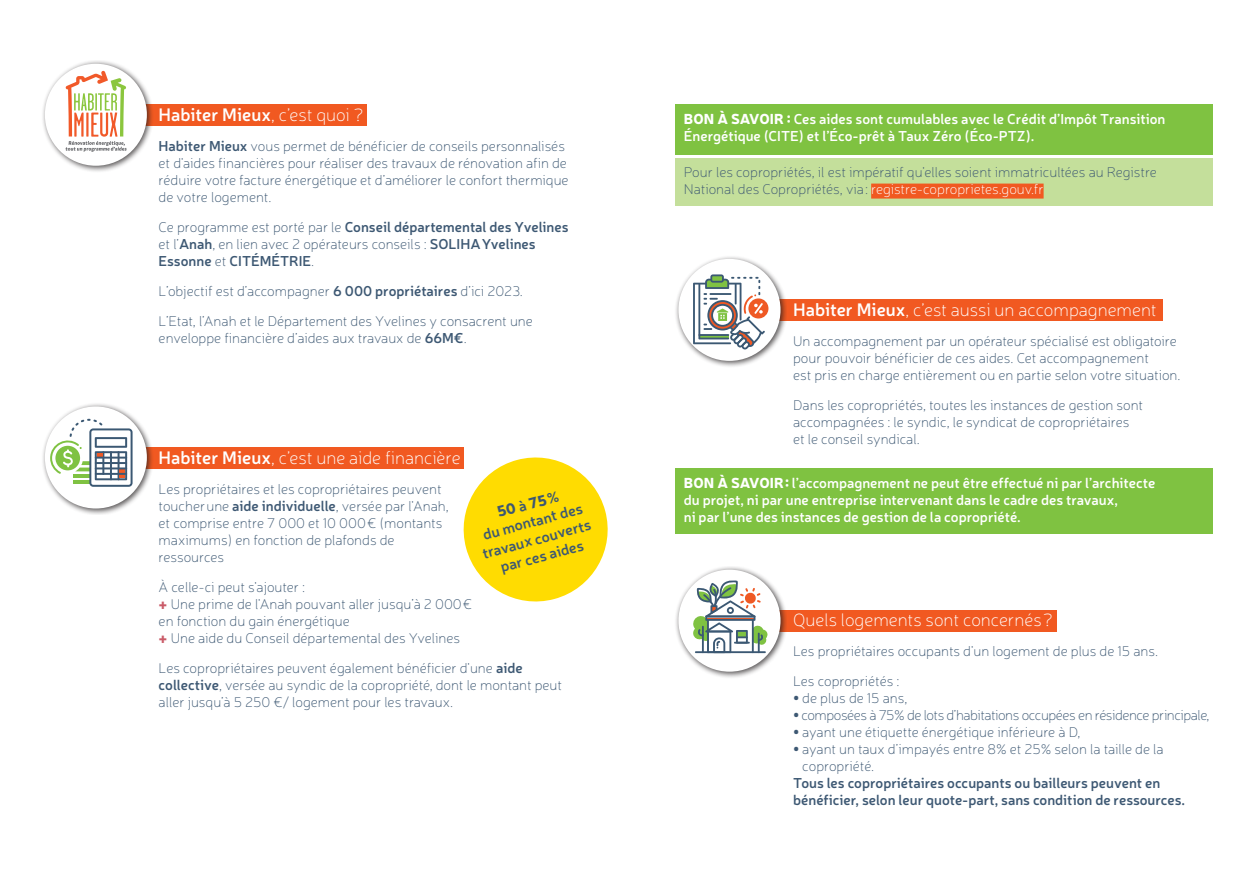
<style>
.page{position:relative;width:1259px;height:893px;background:#fff}
.page>*{position:absolute;margin:0;border:0;box-sizing:border-box;transform-origin:0 0}
.t1{font:100 18px "Neris";color:#fff}
.t2{font:600 18px "Neris";color:#fff}
.t3{font:600 15px/18px "Neris";color:#3d5873;text-align:center}
.t4{font:100 14.25px/17.1px "Neris";color:#3d5873}
.t5{font:600 14.25px/17.1px "Neris";color:#fff}
.t6{font:600 14.25px/17.1px "Neris";color:#3d5873}
.t7{font:100 14.25px "Neris";letter-spacing:-.03em;color:#3d5873}
.s1{font-weight:100}
.s2{font-weight:600}
.s3{font-weight:900;color:#ca5b68}
.s4{font-weight:900}
.s5{color:#fff}
</style>
<div class="page">
<div style="left:675px;top:468px;width:537px;height:66px;background:#7fc241"></div>
<div style="left:120px;top:104px;width:247px;height:21px;background:#f15921"></div>
<div style="left:746px;top:299px;width:416px;height:21px;background:#f15921"></div>
<div style="left:746px;top:610px;width:310px;height:21px;background:#f15921"></div>
<div style="left:113px;top:447px;width:351px;height:21px;background:#f15921"></div>
<div style="left:41px;top:60px;width:113px;height:113px;background:#231f20;opacity:.75"></div>
<div style="left:45px;top:64px;width:102px;height:102px;background:#fff;border-radius:50%"></div>
<svg style="left:65px;top:71px;width:62px;height:81px"></svg>
<div style="left:674px;top:255px;width:113px;height:113px;background:#231f20;opacity:.75"></div>
<div style="left:678px;top:259px;width:102px;height:102px;background:#fff;border-radius:50%"></div>
<svg style="left:693px;top:274px;width:75px;height:76px"></svg>
<div style="left:674px;top:566px;width:113px;height:112px;background:#231f20;opacity:.75"></div>
<div style="left:678px;top:570px;width:102px;height:102px;background:#fff;border-radius:50%"></div>
<svg style="left:692px;top:579px;width:76px;height:74px"></svg>
<div style="left:41px;top:402px;width:113px;height:113px;background:#231f20;opacity:.75"></div>
<div style="left:45px;top:406px;width:102px;height:102px;background:#fff;border-radius:50%"></div>
<svg style="left:50px;top:419px;width:83px;height:68px"></svg>
<svg style="left:456px;top:457px;width:152px;height:145px"></svg>
<div style="left:675px;top:159px;width:537px;height:47px;background:#c4df9b"></div>
<div style="left:675px;top:104px;width:537px;height:51px;background:#7fc241"></div>
<div style="left:871px;top:184px;width:172px;height:15px;background:#f15921"></div>
<p class="t2" style="left:159px;top:102px;width:206px">Habiter Mieux<span class="s1">, c’est quoi ?</span></p>
<p class="t4" style="left:159px;top:137px;width:411px"><span class="s2">Habiter Mieux</span> vous permet de bénéficier de conseils personnalisés et d'aides financières pour réaliser des travaux de rénovation afin de réduire votre facture énergétique et d’améliorer le confort thermique de votre logement.</p>
<p class="t6" style="left:159px;top:218px;width:411px"><span class="s1">Ce programme est porté par le</span> Conseil départemental des Yvelines <span class="s1">et l’</span>Anah<span class="s1">, en lien avec 2 opérateurs conseils :</span> SOLIHA Yvelines<br>Essonne <span class="s1">et</span> CITÉMÉTRIE<span class="s1">.</span></p>
<p class="t4" style="left:159px;top:276px;width:376px;line-height:29.8px">L’objectif est d’accompagner <span class="s2">6 000 propriétaires</span> d’ici 2023.<br>L’Etat, l’Anah et le Département des Yvelines y consacrent une</p>
<p class="t4" style="left:159px;top:329px;width:310px">enveloppe financière d’aides aux travaux de <span class="s2">66M€</span>.</p>
<p class="t1" style="left:159px;top:446px;width:303px"><span class="s2">Habiter Mieux</span>, c’est une aide financière</p>
<p class="t4" style="left:159px;top:480px;width:292px">Les propriétaires et les copropriétaires peuvent toucher une <span class="s2">aide individuelle</span>, versée par l'Anah, et comprise entre 7 000 et 10 000 € (montants maximums) en fonction de plafonds de ressources</p>
<p class="t4" style="left:159px;top:578px;width:315px">À celle-ci peut s'ajouter :<br><span class="s3">+</span> Une prime de l'Anah pouvant aller jusqu’à 2 000 € en fonction du gain énergétique<br><span class="s3">+</span> Une aide du Conseil départemental des Yvelines</p>
<p class="t4" style="left:159px;top:659px;width:405px">Les copropriétaires peuvent également bénéficier d'une <span class="s2">aide collective</span>, versée au syndic de la copropriété, dont le montant peut aller jusqu’à 5 250 €/ logement pour les travaux.</p>
<p class="t3" style="left:471px;top:509px;width:113px;rotate:-15deg"><span class="s4">50</span> à <span class="s4">75</span> %<br>du montant des travaux couverts par ces aides</p>
<p class="t5" style="left:684px;top:110px;width:483px"><span class="s4">BON À SAVOIR :</span> Ces aides sont cumulables avec le Crédit d’Impôt Transition<br>Énergétique (CITE) et l’Éco-prêt à Taux Zéro (Éco-PTZ).</p>
<p class="t4" style="left:684px;top:163px;width:474px">Pour les copropriétés, il est impératif qu'elles soient immatricultées au Registre<br>National des Copropriétés, via : <span class="s5">registre-coproprietes.gouv.fr</span></p>
<p class="t1" style="left:793px;top:299px;width:365px"><span class="s2">Habiter Mieux</span>, c’est aussi un accompagnement</p>
<p class="t4" style="left:793px;top:332px;width:389px">Un accompagnement par un opérateur spécialisé est obligatoire pour pouvoir bénéficier de ces aides. Cet accompagnement<br>est pris en charge entièrement ou en partie selon votre situation.</p>
<p class="t4" style="left:793px;top:396px;width:351px">Dans les copropriétés, toutes les instances de gestion sont accompagnées : le syndic, le syndicat de copropriétaires et le conseil syndical.</p>
<p class="t5" style="left:684px;top:474px;width:473px"><span class="s4">BON À SAVOIR :</span> l’accompagnement ne peut être effectué ni par l’architecte du projet, ni par une entreprise intervenant dans le cadre des travaux,<br>ni par l’une des instances de gestion de la copropriété.</p>
<p class="t1" style="left:793px;top:609px;width:261px">Quels logements sont concernés ?</p>
<p class="t4" style="left:793px;top:636px;width:366px;line-height:29.8px">Les propriétaires occupants d'un logement de plus de 15 ans.<br>Les copropriétés :</p>
<p class="t4" style="left:793px;top:689px;width:116px"><span class="s4">•</span> de plus de 15 ans,</p>
<p class="t7" style="left:793px;top:706px;width:418px"><span class="s4">•</span> composées à 75% de lots d’habitations occupées en résidence principale,</p>
<p class="t4" style="left:793px;top:723px;width:289px"><span class="s4">•</span> ayant une étiquette énergétique inférieure à D,</p>
<p class="t4" style="left:802px;top:740px;width:363px;text-indent:-9px"><span class="s4">•</span> ayant un taux d’impayés entre 8% et 25% selon la taille de la copropriété.</p>
<p class="t6" style="left:793px;top:774px;width:393px">Tous les copropriétaires occupants ou bailleurs peuvent en bénéficier, selon leur quote‑part, sans condition de ressources.</p>
</div>
